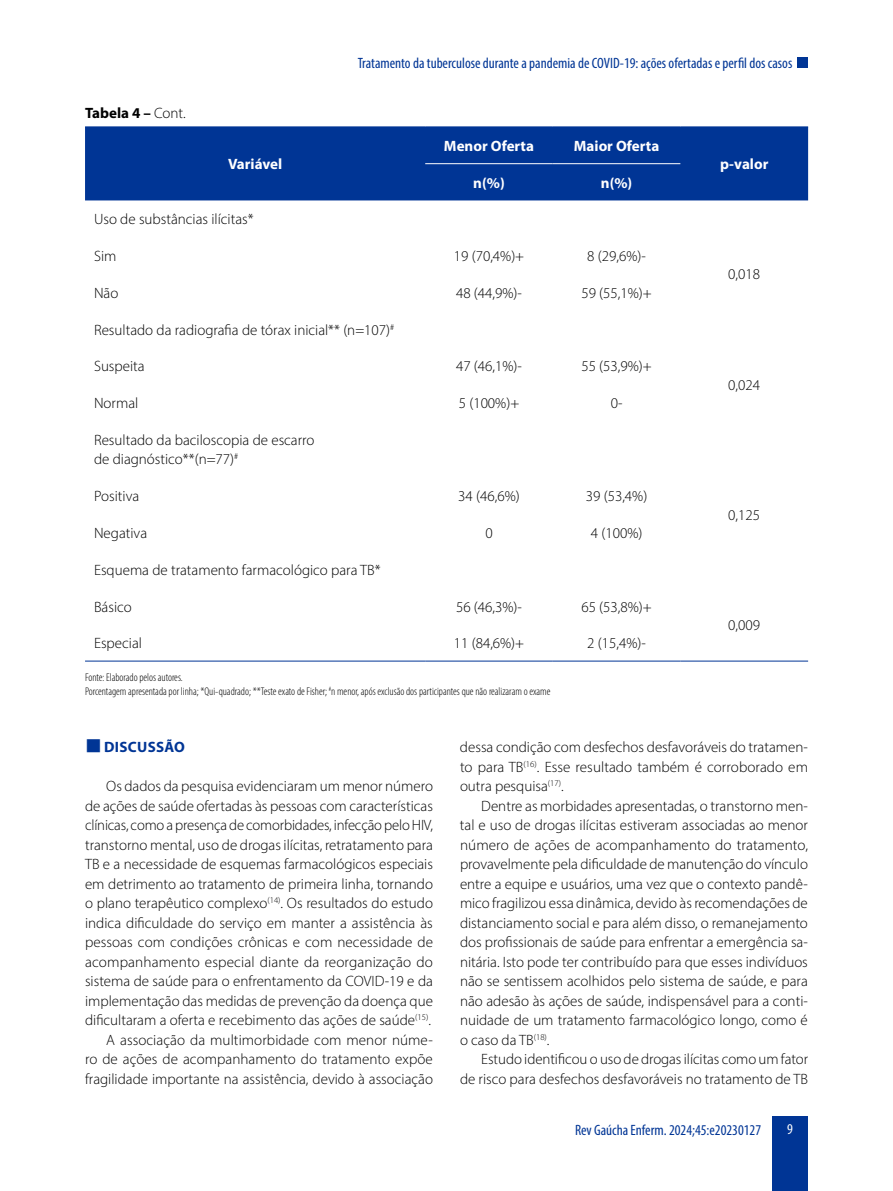
<style>
.page{position:relative;width:893px;height:1191px;background:#fff}
.page>*{position:absolute;margin:0;border:0;box-sizing:border-box;transform-origin:0 0}
.t1{font:300 15px/19.5px "Myriad Pro";color:#000;text-align:right}
.t2{font:condensed 15px "Myriad Pro";color:#003595}
.t3{font:700 15px "Myriad Pro";color:#fff}
.t4{font:700 15px "Myriad Pro";color:#000}
.t5{font:700 15px "Myriad Pro";letter-spacing:.02em;color:#003595}
.t6{font:condensed 15px "Myriad Pro";color:#fff}
.t7{font:300 condensed 11.25px/13.5px "Myriad Pro";color:#000}
.s1{font-weight:300}
</style>
<div class="page">
<div style="left:772px;top:1116px;width:36px;height:75px;background:#003595"></div>
<div style="left:798px;top:57px;width:10px;height:11px;background:#003595"></div>
<div style="left:85px;top:127px;width:723px;height:73px;background:#003595"></div>
<hr style="left:85px;top:126px;width:340px;height:1px;background:#003595">
<hr style="left:425px;top:126px;width:128px;height:1px;background:#003595">
<hr style="left:553px;top:126px;width:127px;height:1px;background:#003595">
<hr style="left:680px;top:126px;width:128px;height:1px;background:#003595">
<hr style="left:680px;top:660px;width:128px;height:1px;background:#003595">
<hr style="left:85px;top:660px;width:340px;height:1px;background:#003595">
<hr style="left:425px;top:660px;width:128px;height:1px;background:#003595">
<hr style="left:553px;top:660px;width:127px;height:1px;background:#003595">
<hr style="left:425px;top:163px;width:128px;height:1px;background:#fff">
<hr style="left:553px;top:163px;width:127px;height:1px;background:#fff">
<p class="t4" style="left:85px;top:103px;width:102px">Tabela 4 – <span class="s1">Cont.</span></p>
<p class="t3" style="left:228px;top:154px;width:56px">Variável</p>
<p class="t2" style="left:358px;top:54px;width:436px">Tratamento da tuberculose durante a pandemia de COVID-19: ações ofertadas e perfil dos casos</p>
<p class="t3" style="left:444px;top:136px;width:92px">Menor Oferta</p>
<p class="t3" style="left:574px;top:136px;width:87px">Maior Oferta</p>
<p class="t3" style="left:473px;top:173px;width:33px">n(%)</p>
<p class="t3" style="left:601px;top:173px;width:33px">n(%)</p>
<p class="t3" style="left:720px;top:154px;width:50px">p-valor</p>
<p class="t1" style="left:94px;top:209px;width:161px">Uso de substâncias ilícitas*</p>
<p class="t1" style="left:94px;top:246px;width:24px">Sim</p>
<p class="t1" style="left:454px;top:246px;width:72px">19 (70,4%)+</p>
<p class="t1" style="left:587px;top:246px;width:60px">8 (29,6%)-</p>
<p class="t1" style="left:94px;top:283px;width:26px">Não</p>
<p class="t1" style="left:456px;top:283px;width:67px">48 (44,9%)-</p>
<p class="t1" style="left:581px;top:283px;width:72px">59 (55,1%)+</p>
<p class="t1" style="left:94px;top:320px;width:302px">Resultado da radiografia de tórax inicial** (n=107)<sup>#</sup></p>
<p class="t1" style="left:94px;top:356px;width:52px">Suspeita</p>
<p class="t1" style="left:456px;top:356px;width:67px">47 (46,1%)-</p>
<p class="t1" style="left:581px;top:356px;width:72px">55 (53,9%)+</p>
<p class="t1" style="left:94px;top:393px;width:46px">Normal</p>
<p class="t1" style="left:459px;top:393px;width:62px">5 (100%)+</p>
<p class="t1" style="left:611px;top:393px;width:13px">0-</p>
<p class="t1" style="left:94px;top:430px;width:222px;text-align:left">Resultado da baciloscopia de escarro de diagnóstico**(n=77)<sup>#</sup></p>
<p class="t1" style="left:94px;top:486px;width:47px">Positiva</p>
<p class="t1" style="left:458px;top:486px;width:63px">34 (46,6%)</p>
<p class="t1" style="left:586px;top:486px;width:63px">39 (53,4%)</p>
<p class="t1" style="left:94px;top:523px;width:55px">Negativa</p>
<p class="t1" style="left:485px;top:523px;width:9px">0</p>
<p class="t1" style="left:591px;top:523px;width:53px">4 (100%)</p>
<p class="t1" style="left:94px;top:560px;width:288px">Esquema de tratamento farmacológico para TB*</p>
<p class="t1" style="left:94px;top:596px;width:39px">Básico</p>
<p class="t1" style="left:456px;top:596px;width:67px">56 (46,3%)-</p>
<p class="t1" style="left:581px;top:596px;width:72px">65 (53,8%)+</p>
<p class="t1" style="left:94px;top:633px;width:49px">Especial</p>
<p class="t1" style="left:454px;top:633px;width:72px">11 (84,6%)+</p>
<p class="t1" style="left:587px;top:633px;width:60px">2 (15,4%)-</p>
<p class="t7" style="left:85px;top:671px;width:467px">Fonte: Elaborado pelos autores.<br>Porcentagem apresentada por linha; *Qui-quadrado; **Teste exato de Fisher; <sup>#</sup>n menor, após exclusão dos participantes que não realizaram o exame</p>
<p class="t1" style="left:728px;top:264px;width:33px">0,018</p>
<p class="t1" style="left:728px;top:375px;width:33px">0,024</p>
<p class="t1" style="left:728px;top:505px;width:33px">0,125</p>
<p class="t1" style="left:728px;top:615px;width:33px">0,009</p>
<p class="t5" style="left:104px;top:737px;width:82px">DISCUSSÃO</p>
<p class="t1" style="left:85px;top:776px;width:350px">Os dados da pesquisa evidenciaram um menor número<br>de ações de saúde ofertadas às pessoas com características clínicas, como a presença de comorbidades, infecção pelo HIV, transtorno mental, uso de drogas ilícitas, retratamento para TB e a necessidade de esquemas farmacológicos especiais em detrimento ao tratamento de primeira linha, tornando o plano terapêutico complexo<sup>(14)</sup>. Os resultados do estudo indica dificuldade do serviço em manter a assistência às pessoas com condições crônicas e com necessidade de acompanhamento especial diante da reorganização do sistema de saúde para o enfrentamento da COVID-19 e da implementação das medidas de prevenção da doença que dificultaram a oferta e recebimento das ações de saúde<sup>(15)</sup>.<br>A associação da multimorbidade com menor núme-<br>ro de ações de acompanhamento do tratamento expõe fragilidade importante na assistência, devido à associação</p>
<p class="t1" style="left:460px;top:737px;width:350px;text-align:justify">dessa condição com desfechos desfavoráveis do tratamen&shy;to para TB<sup>(16)</sup>. Esse resultado também é corroborado em outra pesquisa<sup>(17)</sup>.</p>
<p class="t1" style="left:460px;top:795px;width:350px;text-align:justify;text-indent:21px">Dentre as morbidades apresentadas, o transtorno men&shy;tal e uso de drogas ilícitas estiveram associadas ao menor número de ações de acompanhamento do tratamento, provavelmente pela dificuldade de manutenção do vínculo entre a equipe e usuários, uma vez que o contexto pandê&shy;mico fragilizou essa dinâmica, devido às recomendações de distanciamento social e para além disso, o remanejamento dos profissionais de saúde para enfrentar a emergência sa&shy;nitária. Isto pode ter contribuído para que esses indivíduos não se sentissem acolhidos pelo sistema de saúde, e para não adesão às ações de saúde, indispensável para a conti&shy;nuidade de um tratamento farmacológico longo, como é o caso da TB<sup>(18)</sup>.</p>
<p class="t1" style="left:460px;top:1049px;width:350px">Estudo identificou o uso de drogas ilícitas como um fator<br>de risco para desfechos desfavoráveis no tratamento de TB</p>
<p class="t2" style="left:575px;top:1121px;width:188px">Rev Gaúcha Enferm. 2024;45:e20230127</p>
<p class="t6" style="left:787px;top:1120px;width:7px">9</p>
</div>
